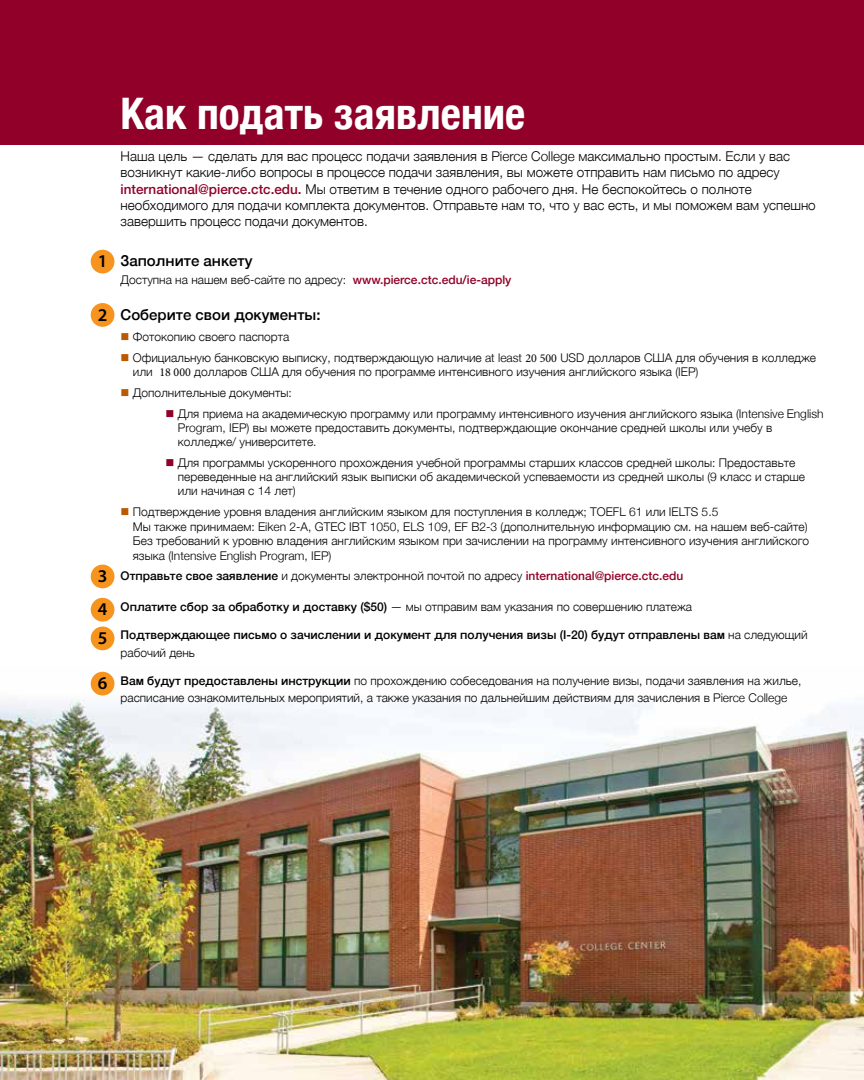
<style>
.page{position:relative;width:864px;height:1080px;background:#fff}
.page>*{position:absolute;margin:0;border:0;box-sizing:border-box;transform-origin:0 0}
.t1{font:700 condensed 43.5px "Helvetica Neue";letter-spacing:.005em;color:#fff}
.t2{font:600 18px "Myriad Pro";color:#000}
.t3{font:500 15px "Helvetica Neue";color:#000}
.t4{font:300 13.5px/16.2px "Helvetica Neue";color:#000}
.t5{font:300 12px/14.1px "Helvetica Neue";color:#000}
.t6{font:500 12px/18px "Helvetica Neue";color:#000}
.s1{font-weight:500;color:#910028}
.s2{color:#bc5900}
.s3{font-family:"Minion Pro";font-weight:400}
.s4{color:#910028}
.s5{font-weight:500}
.s6{font-weight:300}
</style>
<div class="page">
<img style="left:0;top:671px;width:864px;height:409px">
<div style="left:0;top:0;width:864px;height:145px;background:#910028"></div>
<div style="left:91px;top:250px;width:23px;height:23px;background:#f7941e;border-radius:50%"></div>
<div style="left:91px;top:303px;width:23px;height:24px;background:#f7941e;border-radius:50%"></div>
<div style="left:91px;top:565px;width:23px;height:23px;background:#f7941e;border-radius:50%"></div>
<div style="left:91px;top:598px;width:23px;height:24px;background:#f7941e;border-radius:50%"></div>
<div style="left:91px;top:627px;width:23px;height:23px;background:#f7941e;border-radius:50%"></div>
<div style="left:91px;top:672px;width:23px;height:24px;background:#f7941e;border-radius:50%"></div>
<p class="t2" style="left:98px;top:250px;width:11px">1</p>
<p class="t2" style="left:98px;top:303px;width:11px">2</p>
<p class="t2" style="left:98px;top:565px;width:11px">3</p>
<p class="t2" style="left:98px;top:598px;width:11px">4</p>
<p class="t2" style="left:98px;top:627px;width:11px">5</p>
<p class="t2" style="left:98px;top:672px;width:11px">6</p>
<h2 class="t1" style="left:121px;top:77px;width:406px">Как подать заявление</h2>
<p class="t4" style="left:121px;top:147px;width:697px">Наша цель — сделать для вас процесс подачи заявления в Pierce College максимально простым. Если у вас возникнут какие-либо вопросы в процессе подачи заявления, вы можете отправить нам письмо по адресу <span class="s1">international@pierce.ctc.edu.</span> Мы ответим в течение одного рабочего дня. Не беспокойтесь о полноте необходимого для подачи комплекта документов. Отправьте нам то, что у вас есть, и мы поможем вам успешно завершить процесс подачи документов.</p>
<p class="t3" style="left:121px;top:248px;width:133px">Заполните анкету</p>
<p class="t5" style="left:121px;top:271px;width:392px">Доступна на нашем веб-сайте по адресу: <span class="s1">www.pierce.ctc.edu/ie-apply</span></p>
<p class="t3" style="left:121px;top:302px;width:201px">Соберите свои документы:</p>
<p class="t5" style="left:121px;top:329px;width:170px"><span class="s2">■</span> Фотокопию своего паспорта</p>
<p class="t5" style="left:133px;top:350px;width:685px;line-height:13.6px;text-indent:-12px"><span class="s2">■</span> Официальную банковскую выписку, подтверждающую наличие at least <span class="s3">20 500</span> USD долларов США для обучения в колледже или <span class="s3">18 000</span> долларов США для обучения по программе интенсивного изучения английского языка (IEP)</p>
<p class="t5" style="left:121px;top:385px;width:173px"><span class="s2">■</span> Дополнительные документы:</p>
<p class="t5" style="left:178px;top:406px;width:647px;text-indent:-12px"><span class="s4">■</span> Для приема на академическую программу или программу интенсивного изучения английского языка (Intensive English<br>Program, IEP) вы можете предоставить документы, подтверждающие окончание средней школы или учебу в колледже/ университете.</p>
<p class="t5" style="left:178px;top:455px;width:629px;text-indent:-12px"><span class="s4">■</span> Для программы ускоренного прохождения учебной программы старших классов средней школы: Предоставьте переведенные на английский язык выписки об академической успеваемости из средней школы (9 класс и старше или начиная с 14 лет)</p>
<p class="t5" style="left:133px;top:504px;width:678px;text-indent:-12px"><span class="s2">■</span> Подтверждение уровня владения английским языком для поступления в колледж; TOEFL 61 или IELTS 5.5<br>Мы также принимаем: Eiken 2-A, GTEC IBT 1050, ELS 109, EF B2-3 (дополнительную информацию см. на нашем веб-сайте)<br>Без требований к уровню владения английским языком при зачислении на программу интенсивного изучения английского языка (Intensive English Program, IEP)</p>
<p class="t5" style="left:121px;top:567px;width:564px"><span class="s5">Отправьте свое заявление</span> и документы электронной почтой по адресу <span class="s1">international@pierce.ctc.edu</span></p>
<p class="t5" style="left:121px;top:599px;width:573px"><span class="s5">Оплатите сбор за обработку и доставку ($50)</span> — мы отправим вам указания по совершению платежа</p>
<p class="t6" style="left:121px;top:625px;width:689px">Подтверждающее письмо о зачислении и документ для получения визы (І-20) будут отправлены вам <span class="s6">на следующий рабочий день</span></p>
<p class="t5" style="left:121px;top:671px;width:682px;line-height:17.1px"><span class="s5">Вам будут предоставлены инструкции</span> по прохождению собеседования на получение визы, подачи заявления на жилье, расписание ознакомительных мероприятий, а также указания по дальнейшим действиям для зачисления в Pierce College</p>
</div>
